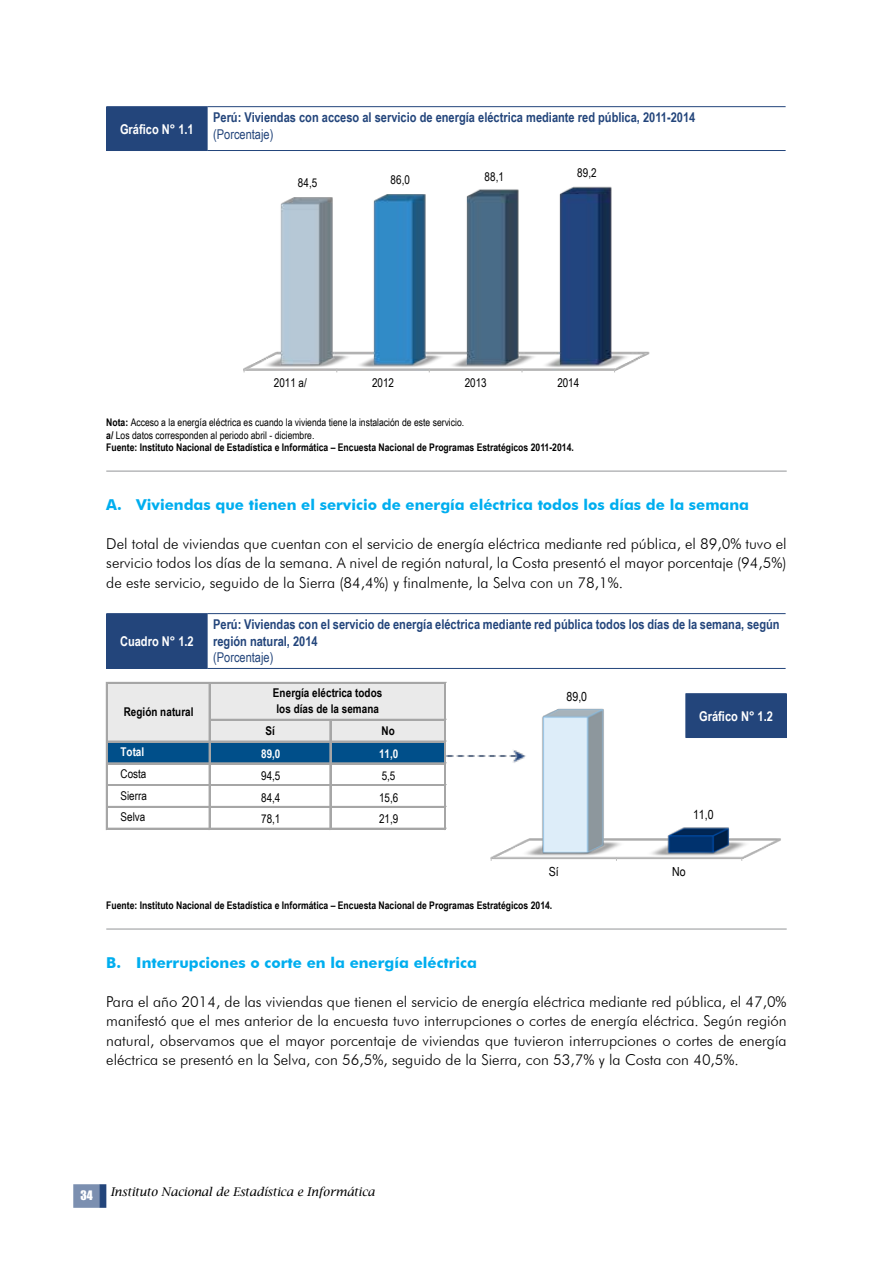
<style>
.page{position:relative;width:893px;height:1263px;background:#fff}
.page>*{position:absolute;margin:0;border:0;box-sizing:border-box;transform-origin:0 0}
.t1{font:300 15px/19.5px "Futura BT";color:#000;text-align:justify}
.t2{font:700 15px "Futura BT";color:#00aeef}
.t3{font:700 13.5px/16.5px "Arial Narrow";color:#23457b}
.t4{font:700 13.5px "Arial Narrow";color:#fff}
.t5{font:13.5px "Arial Narrow";color:#23457b}
.t6{font:12.6px "Arial Narrow";color:#000}
.t7{font:12px "Arial Narrow";letter-spacing:.005em;color:#000}
.t8{font:700 12px/15.3px "Arial Narrow";letter-spacing:.005em;color:#000}
.t9{font:italic 12px "Lucida Bright";color:#000}
.t10{font:700 12px "Arial Narrow";letter-spacing:.005em;color:#fff}
.t11{font:12px "Impact";color:#fff}
.t12{font:10.5px/12.6px "Arial Narrow";color:#000}
.t13{font:700 10.5px "Arial Narrow";color:#000}
.s1{font-weight:700}
</style>
<div class="page">
<div style="left:73px;top:1184px;width:27px;height:24px;background:#7b8fb0;border:2px solid #7b8fb0"></div>
<svg style="left:99px;top:1184px;width:7px;height:24px"></svg>
<div style="left:107px;top:107px;width:100px;height:43px;background:#23457b"></div>
<hr style="left:106px;top:106px;width:101px;height:1px;background:#23457b">
<hr style="left:106px;top:107px;width:1px;height:43px;background:#23457b">
<hr style="left:207px;top:106px;width:579px;height:1px;background:#23457b">
<hr style="left:207px;top:107px;width:1px;height:43px;background:#23457b">
<hr style="left:106px;top:150px;width:101px;height:1px;background:#23457b">
<hr style="left:207px;top:150px;width:579px;height:1px;background:#23457b">
<img style="left:243px;top:186px;width:407px;height:186px">
<hr style="left:106px;top:471px;width:681px;height:1px;background:#939598">
<div style="left:107px;top:614px;width:100px;height:54px;background:#23457b"></div>
<hr style="left:106px;top:613px;width:101px;height:1px;background:#23457b">
<hr style="left:106px;top:614px;width:1px;height:54px;background:#23457b">
<hr style="left:207px;top:613px;width:579px;height:1px;background:#23457b">
<hr style="left:207px;top:614px;width:1px;height:54px;background:#23457b">
<hr style="left:106px;top:668px;width:101px;height:1px;background:#23457b">
<hr style="left:207px;top:668px;width:579px;height:1px;background:#23457b">
<div style="left:108px;top:684px;width:338px;height:58px;background:#eaeaea"></div>
<div style="left:108px;top:742px;width:338px;height:22px;background:#004f8a"></div>
<hr style="left:106px;top:682px;width:2px;height:147px;background:#a6a6a6">
<hr style="left:209px;top:684px;width:1px;height:145px;background:#a6a6a6">
<hr style="left:444px;top:684px;width:1px;height:145px;background:#a6a6a6">
<hr style="left:445px;top:684px;width:1px;height:145px;background:#a6a6a6">
<hr style="left:330px;top:721px;width:1px;height:108px;background:#a6a6a6">
<hr style="left:108px;top:682px;width:338px;height:2px;background:#a6a6a6">
<hr style="left:210px;top:719px;width:236px;height:2px;background:#a6a6a6">
<hr style="left:108px;top:741px;width:338px;height:1px;background:#a6a6a6">
<hr style="left:108px;top:762px;width:338px;height:1px;background:#a6a6a6">
<hr style="left:108px;top:763px;width:338px;height:1px;background:#a6a6a6">
<hr style="left:108px;top:784px;width:338px;height:2px;background:#a6a6a6">
<hr style="left:108px;top:806px;width:338px;height:2px;background:#a6a6a6">
<hr style="left:108px;top:828px;width:338px;height:1px;background:#a6a6a6">
<img style="left:490px;top:708px;width:291px;height:151px">
<hr style="left:106px;top:929px;width:681px;height:1px;background:#939598">
<img style="left:446px;top:743px;width:90px;height:24px">
<div style="left:686px;top:694px;width:100px;height:43px;background:#23457b"></div>
<hr style="left:685px;top:693px;width:102px;height:1px;background:#23457b">
<hr style="left:685px;top:694px;width:1px;height:43px;background:#23457b">
<hr style="left:786px;top:694px;width:1px;height:43px;background:#23457b">
<hr style="left:685px;top:737px;width:102px;height:1px;background:#23457b">
<p class="t4" style="left:120px;top:119px;width:75px">Gráfico N° 1.1</p>
<p class="t3" style="left:213px;top:109px;width:484px">Perú: Viviendas con acceso al servicio de energía eléctrica mediante red pública, 2011-2014</p>
<p class="t5" style="left:213px;top:124px;width:62px">(Porcentaje)</p>
<p class="t7" style="left:298px;top:174px;width:21px">84,5</p>
<p class="t7" style="left:390px;top:171px;width:21px">86,0</p>
<p class="t7" style="left:485px;top:168px;width:21px">88,1</p>
<p class="t7" style="left:577px;top:164px;width:21px">89,2</p>
<p class="t7" style="left:274px;top:374px;width:34px">2011 a/</p>
<p class="t7" style="left:372px;top:374px;width:23px">2012</p>
<p class="t7" style="left:465px;top:374px;width:23px">2013</p>
<p class="t7" style="left:557px;top:374px;width:23px">2014</p>
<p class="t12" style="left:106px;top:416px;width:469px"><span class="s1">Nota:</span> Acceso a la energía eléctrica es cuando la vivienda tiene la instalación de este servicio.<br><span class="s1">a/</span> Los datos corresponden al periodo abril - diciembre.<br><span class="s1">Fuente: Instituto Nacional de Estadística e Informática – Encuesta Nacional de Programas Estratégicos 2011-2014.</span></p>
<p class="t2" style="left:106px;top:495px;width:644px">A. Viviendas que tienen el servicio de energía eléctrica todos los días de la semana</p>
<p class="t1" style="left:106px;top:533px;width:682px">Del total de viviendas que cuentan con el servicio de energía eléctrica mediante red pública, el 89,0% tuvo el servicio todos los días de la semana. A nivel de región natural, la Costa presentó el mayor porcentaje (94,5%) de este servicio, seguido de la Sierra (84,4%) y finalmente, la Selva con un 78,1%.</p>
<p class="t4" style="left:120px;top:631px;width:75px">Cuadro N° 1.2</p>
<p class="t8" style="left:124px;top:703px;width:71px">Región natural</p>
<p class="t3" style="left:213px;top:616px;width:568px">Perú: Viviendas con el servicio de energía eléctrica mediante red pública todos los días de la semana, según región natural, 2014</p>
<p class="t5" style="left:213px;top:648px;width:62px">(Porcentaje)</p>
<p class="t8" style="left:273px;top:685px;width:111px">Energía eléctrica todos los días de la semana</p>
<p class="t8" style="left:266px;top:723px;width:11px">Sí</p>
<p class="t8" style="left:381px;top:723px;width:15px">No</p>
<p class="t6" style="left:566px;top:688px;width:22px">89,0</p>
<p class="t4" style="left:699px;top:705px;width:75px">Gráfico N° 1.2</p>
<p class="t10" style="left:120px;top:743px;width:25px">Total</p>
<p class="t10" style="left:261px;top:745px;width:21px">89,0</p>
<p class="t10" style="left:379px;top:745px;width:21px">11,0</p>
<p class="t7" style="left:120px;top:765px;width:27px">Costa</p>
<p class="t7" style="left:261px;top:767px;width:21px">94,5</p>
<p class="t7" style="left:382px;top:767px;width:15px">5,5</p>
<p class="t7" style="left:120px;top:787px;width:28px">Sierra</p>
<p class="t7" style="left:261px;top:789px;width:21px">84,4</p>
<p class="t7" style="left:379px;top:789px;width:21px">15,6</p>
<p class="t7" style="left:120px;top:808px;width:26px">Selva</p>
<p class="t7" style="left:261px;top:810px;width:21px">78,1</p>
<p class="t7" style="left:379px;top:810px;width:21px">21,9</p>
<p class="t6" style="left:693px;top:805px;width:22px">11,0</p>
<p class="t6" style="left:549px;top:863px;width:12px">Sí</p>
<p class="t6" style="left:672px;top:863px;width:15px">No</p>
<p class="t13" style="left:106px;top:897px;width:447px">Fuente: Instituto Nacional de Estadística e Informática – Encuesta Nacional de Programas Estratégicos 2014.</p>
<p class="t2" style="left:106px;top:953px;width:372px">B. Interrupciones o corte en la energía eléctrica</p>
<p class="t1" style="left:106px;top:991px;width:682px">Para el año 2014, de las viviendas que tienen el servicio de energía eléctrica mediante red pública, el 47,0% manifestó que el mes anterior de la encuesta tuvo interrupciones o cortes de energía eléctrica. Según región natural, observamos que el mayor porcentaje de viviendas que tuvieron interrupciones o cortes de energía eléctrica se presentó en la Selva, con 56,5%, seguido de la Sierra, con 53,7% y la Costa con 40,5%.</p>
<p class="t11" style="left:80px;top:1186px;width:14px">34</p>
<p class="t9" style="left:110px;top:1184px;width:266px">Instituto Nacional de Estadística e Informática</p>
</div>
